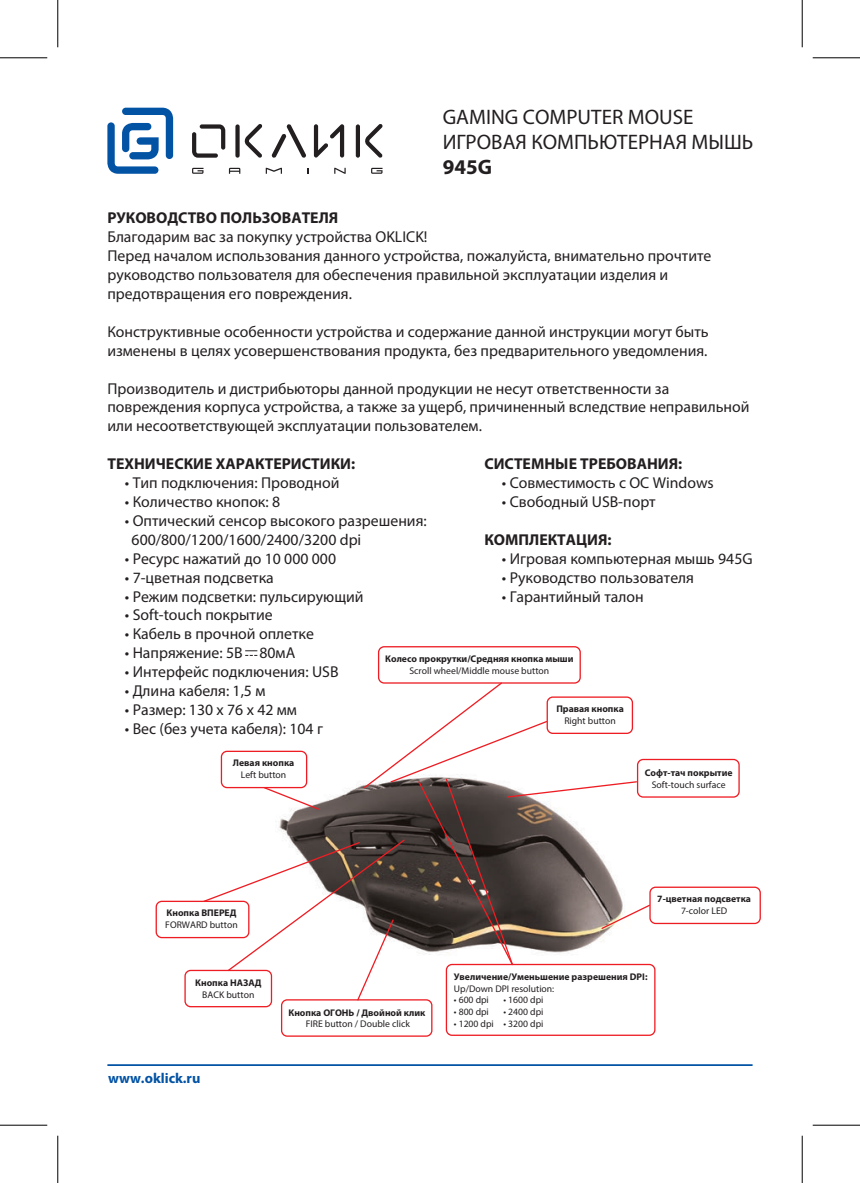
<style>
.page{position:relative;width:860px;height:1183px;background:#fff}
.page>*{position:absolute;margin:0;border:0;box-sizing:border-box;transform-origin:0 0}
.t1{font:21px/25.2px "Myriad Pro";color:#231f20}
.t2{font:700 21px "Myriad Pro";color:#231f20}
.t3{font:15.75px/18.9px "Myriad Pro";color:#231f20}
.t4{font:700 15.75px "Myriad Pro";color:#231f20}
.t5{font:700 14.35px "Myriad Pro";color:#0353a5}
.t6{font:9.62px "Myriad Pro";color:#231f20}
.t7{font:700 9.62px "Myriad Pro";color:#231f20}
</style>
<div class="page">
<img style="left:228px;top:648px;width:445px;height:418px">
<svg style="left:245px;top:650px;width:12px;height:5px"></svg>
<div style="left:378px;top:646px;width:203px;height:37px;border:1px solid #ee1d23;border-radius:6px"></div>
<div style="left:156px;top:900px;width:93px;height:37px;border:1px solid #ee1d23;border-radius:6px"></div>
<div style="left:649px;top:886px;width:112px;height:37px;border:1px solid #ee1d23;border-radius:6px"></div>
<div style="left:637px;top:758px;width:102px;height:39px;border:1px solid #ee1d23;border-radius:6px"></div>
<div style="left:184px;top:969px;width:88px;height:38px;border:1px solid #ee1d23;border-radius:6px"></div>
<div style="left:281px;top:998px;width:151px;height:38px;border:1px solid #ee1d23;border-radius:6px"></div>
<hr style="left:107px;top:1063px;width:645px;height:2px;background:#0353a5">
<div style="left:235px;top:124px;width:5px;height:34px;background:#231f20;border-radius:2px"></div>
<svg style="left:244px;top:124px;width:18px;height:34px"></svg>
<hr style="left:356px;top:124px;width:4px;height:34px;background:#231f20;border-radius:2px">
<svg style="left:365px;top:124px;width:18px;height:34px"></svg>
<svg style="left:192px;top:124px;width:33px;height:34px"></svg>
<svg style="left:314px;top:124px;width:30px;height:33px"></svg>
<svg style="left:271px;top:124px;width:35px;height:34px"></svg>
<svg style="left:192px;top:168px;width:11px;height:6px"></svg>
<svg style="left:229px;top:168px;width:11px;height:6px"></svg>
<svg style="left:266px;top:168px;width:16px;height:6px"></svg>
<svg style="left:307px;top:168px;width:2px;height:6px"></svg>
<svg style="left:334px;top:168px;width:12px;height:6px"></svg>
<svg style="left:371px;top:168px;width:11px;height:6px"></svg>
<svg style="left:107px;top:108px;width:66px;height:66px"></svg>
<svg style="left:202px;top:681px;width:449px;height:320px"></svg>
<div style="left:446px;top:963px;width:209px;height:72px;border:1px solid #ee1d23;border-radius:6px"></div>
<hr style="left:0;top:57px;width:47px;height:1px;background:#000">
<hr style="left:812px;top:57px;width:48px;height:1px;background:#000">
<hr style="left:0;top:1124px;width:47px;height:1px;background:#000">
<hr style="left:812px;top:1124px;width:48px;height:1px;background:#000">
<hr style="left:57px;top:0;width:1px;height:47px;background:#000">
<hr style="left:57px;top:1135px;width:1px;height:47px;background:#000">
<hr style="left:802px;top:0;width:1px;height:47px;background:#000">
<hr style="left:802px;top:1135px;width:1px;height:47px;background:#000">
<h1 class="t1" style="left:443px;top:104px;width:312px">GAMING COMPUTER MOUSE<br>ИГРОВАЯ КОМПЬЮТЕРНАЯ МЫШЬ</h1>
<h1 class="t2" style="left:443px;top:153px;width:51px">945G</h1>
<p class="t4" style="left:107px;top:208px;width:232px">РУКОВОДСТВО ПОЛЬЗОВАТЕЛЯ</p>
<p class="t3" style="left:107px;top:227px;width:605px">Благодарим вас за покупку устройства OKLICK!<br>Перед началом использования данного устройства, пожалуйста, внимательно прочтите руководство пользователя для обеспечения правильной эксплуатации изделия и предотвращения его повреждения.</p>
<p class="t3" style="left:107px;top:322px;width:603px">Конструктивные особенности устройства и содержание данной инструкции могут быть изменены в целях усовершенствования продукта, без предварительного уведомления.</p>
<p class="t3" style="left:107px;top:378px;width:643px">Производитель и дистрибьюторы данной продукции не несут ответственности за повреждения корпуса устройства, а также за ущерб, причиненный вследствие неправильной или несоответствующей эксплуатации пользователем.</p>
<p class="t4" style="left:107px;top:453px;width:249px">ТЕХНИЧЕСКИЕ ХАРАКТЕРИСТИКИ:</p>
<p class="t3" style="left:125px;top:473px;width:216px">• Тип подключения: Проводной</p>
<p class="t3" style="left:125px;top:492px;width:157px">• Количество кнопок: 8</p>
<p class="t3" style="left:132px;top:511px;width:297px;text-indent:-7px">• Оптический сенсор высокого разрешения:<br>600/800/1200/1600/2400/3200 dpi</p>
<p class="t3" style="left:125px;top:548px;width:213px">• Ресурс нажатий до 10 000 000</p>
<p class="t3" style="left:125px;top:567px;width:150px">• 7-цветная подсветка</p>
<p class="t3" style="left:125px;top:586px;width:240px">• Режим подсветки: пульсирующий</p>
<p class="t3" style="left:125px;top:605px;width:149px">• Soft-touch покрытие</p>
<p class="t3" style="left:125px;top:624px;width:191px">• Кабель в прочной оплетке</p>
<p class="t3" style="left:125px;top:643px;width:172px">• Напряжение: 5В 80мА</p>
<p class="t3" style="left:125px;top:662px;width:215px">• Интерфейс подключения: USB</p>
<p class="t3" style="left:125px;top:681px;width:142px">• Длина кабеля: 1,5 м</p>
<p class="t3" style="left:125px;top:700px;width:174px">• Размер: 130 x 76 x 42 мм</p>
<p class="t3" style="left:125px;top:718px;width:200px">• Вес (без учета кабеля): 104 г</p>
<p class="t4" style="left:484px;top:453px;width:199px">СИСТЕМНЫЕ ТРЕБОВАНИЯ:</p>
<p class="t3" style="left:502px;top:473px;width:213px">• Совместимость с ОС Windows</p>
<p class="t3" style="left:502px;top:492px;width:155px">• Свободный USB-порт</p>
<p class="t4" style="left:484px;top:529px;width:129px">КОМПЛЕКТАЦИЯ:</p>
<p class="t3" style="left:502px;top:548px;width:252px">• Игровая компьютерная мышь 945G</p>
<p class="t3" style="left:502px;top:567px;width:194px">• Руководство пользователя</p>
<p class="t3" style="left:502px;top:586px;width:143px">• Гарантийный талон</p>
<p class="t7" style="left:385px;top:652px;width:190px">Колесо прокрутки/Средняя кнопка мыши</p>
<p class="t6" style="left:409px;top:664px;width:141px">Scroll wheel/Middle mouse button</p>
<p class="t7" style="left:556px;top:702px;width:69px">Правая кнопка</p>
<p class="t6" style="left:564px;top:714px;width:53px">Right button</p>
<p class="t7" style="left:233px;top:756px;width:63px">Левая кнопка</p>
<p class="t6" style="left:241px;top:768px;width:47px">Left button</p>
<p class="t7" style="left:644px;top:766px;width:89px">Софт-тач покрытие</p>
<p class="t6" style="left:651px;top:778px;width:75px">Soft-touch surface</p>
<p class="t7" style="left:166px;top:906px;width:71px">Кнопка ВПЕРЕД</p>
<p class="t6" style="left:165px;top:918px;width:74px">FORWARD button</p>
<p class="t7" style="left:195px;top:976px;width:68px">Кнопка НАЗАД</p>
<p class="t6" style="left:202px;top:988px;width:54px">BACK button</p>
<p class="t5" style="left:108px;top:1068px;width:94px">www.oklick.ru</p>
<p class="t7" style="left:288px;top:1005px;width:138px">Кнопка ОГОНЬ / Двойной клик</p>
<p class="t6" style="left:306px;top:1017px;width:106px">FIRE button / Double click</p>
<p class="t7" style="left:657px;top:892px;width:95px">7-цветная подсветка</p>
<p class="t6" style="left:681px;top:904px;width:48px">7-color LED</p>
<p class="t7" style="left:454px;top:970px;width:195px">Увеличение/Уменьшение разрешения DPI:</p>
<p class="t6" style="left:454px;top:982px;width:102px">Up/Down DPI resolution:</p>
<p class="t6" style="left:454px;top:993px;width:36px">• 600 dpi</p>
<p class="t6" style="left:454px;top:1005px;width:36px">• 800 dpi</p>
<p class="t6" style="left:454px;top:1017px;width:41px">• 1200 dpi</p>
<p class="t6" style="left:503px;top:993px;width:41px">• 1600 dpi</p>
<p class="t6" style="left:503px;top:1005px;width:41px">• 2400 dpi</p>
<p class="t6" style="left:503px;top:1017px;width:41px">• 3200 dpi</p>
</div>
